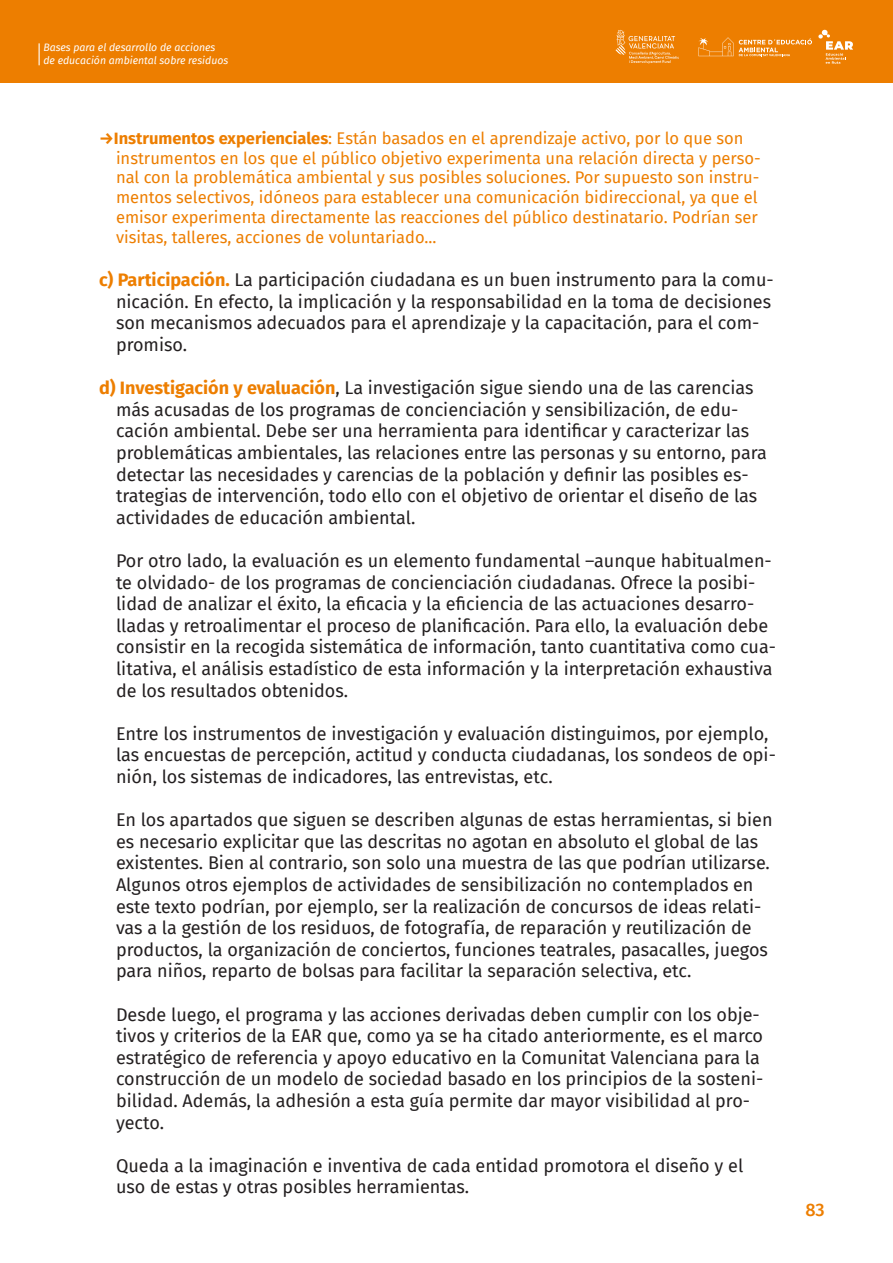
<style>
.page{position:relative;width:893px;height:1263px;background:#fff}
.page>*{position:absolute;margin:0;border:0;box-sizing:border-box;transform-origin:0 0}
.Textobase{font:18px/21.6px "Fira Sans";color:#231f20}
.t1{font:500 18px "Fira Sans";color:#ed7e00}
.listasnocolor{font:16.5px/19.8px "Fira Sans";color:#ed7e00}
.t2{font:italic 10.5px/12.6px "Fira Sans";color:#fff}
.s1{font-weight:700}
.s2{font-weight:700;color:#ed7e00}
</style>
<div class="page">
<div style="left:0;top:0;width:893px;height:83px;background:#ed7e00"></div>
<svg style="left:698px;top:37px;width:114px;height:19px"></svg>
<svg style="left:615px;top:30px;width:64px;height:34px"></svg>
<svg style="left:818px;top:29px;width:35px;height:35px"></svg>
<svg style="left:39px;top:43px;width:1px;height:22px"></svg>
<p class="t2" style="left:43px;top:41px;width:186px">Bases para el desarrollo de acciones de educación ambiental sobre residuos</p>
<p class="listasnocolor" style="left:116px;top:128px;width:646px;text-indent:-17px"><span class="s1">→Instrumentos experienciales</span>: Están basados en el aprendizaje activo, por lo que son instrumentos en los que el público objetivo experimenta una relación directa y perso&shy;nal con la problemática ambiental y sus posibles soluciones. Por supuesto son instru&shy;mentos selectivos, idóneos para establecer una comunicación bidireccional, ya que el emisor experimenta directamente las reacciones del público destinatario. Podrían ser visitas, talleres, acciones de voluntariado...</p>
<p class="Textobase" style="left:116px;top:268px;width:659px;text-indent:-17px"><span class="s2">c) Participación.</span> La participación ciudadana es un buen instrumento para la comu&shy;nicación. En efecto, la implicación y la responsabilidad en la toma de decisiones son mecanismos adecuados para el aprendizaje y la capacitación, para el com&shy;promiso.</p>
<p class="Textobase" style="left:116px;top:376px;width:652px;text-indent:-17px"><span class="s2">d) Investigación y evaluación</span>, La investigación sigue siendo una de las carencias más acusadas de los programas de concienciación y sensibilización, de edu&shy;cación ambiental. Debe ser una herramienta para identificar y caracterizar las problemáticas ambientales, las relaciones entre las personas y su entorno, para detectar las necesidades y carencias de la población y definir las posibles es&shy;trategias de intervención, todo ello con el objetivo de orientar el diseño de las actividades de educación ambiental.</p>
<p class="Textobase" style="left:116px;top:549px;width:661px">Por otro lado, la evaluación es un elemento fundamental –aunque habitualmen&shy;te olvidado- de los programas de concienciación ciudadanas. Ofrece la posibi&shy;lidad de analizar el éxito, la eficacia y la eficiencia de las actuaciones desarro&shy;lladas y retroalimentar el proceso de planificación. Para ello, la evaluación debe consistir en la recogida sistemática de información, tanto cuantitativa como cua&shy;litativa, el análisis estadístico de esta información y la interpretación exhaustiva de los resultados obtenidos.</p>
<p class="Textobase" style="left:116px;top:722px;width:661px">Entre los instrumentos de investigación y evaluación distinguimos, por ejemplo, las encuestas de percepción, actitud y conducta ciudadanas, los sondeos de opi&shy;nión, los sistemas de indicadores, las entrevistas, etc.</p>
<p class="Textobase" style="left:116px;top:808px;width:658px">En los apartados que siguen se describen algunas de estas herramientas, si bien es necesario explicitar que las descritas no agotan en absoluto el global de las existentes. Bien al contrario, son solo una muestra de las que podrían utilizarse.<br>Algunos otros ejemplos de actividades de sensibilización no contemplados en este texto podrían, por ejemplo, ser la realización de concursos de ideas relati&shy;vas a la gestión de los residuos, de fotografía, de reparación y reutilización de productos, la organización de conciertos, funciones teatrales, pasacalles, juegos para niños, reparto de bolsas para facilitar la separación selectiva, etc.</p>
<p class="Textobase" style="left:116px;top:1003px;width:649px">Desde luego, el programa y las acciones derivadas deben cumplir con los obje&shy;tivos y criterios de la EAR que, como ya se ha citado anteriormente, es el marco estratégico de referencia y apoyo educativo en la Comunitat Valenciana para la construcción de un modelo de sociedad basado en los principios de la sosteni&shy;bilidad. Además, la adhesión a esta guía permite dar mayor visibilidad al pro&shy;yecto.</p>
<p class="Textobase" style="left:116px;top:1154px;width:629px">Queda a la imaginación e inventiva de cada entidad promotora el diseño y el uso de estas y otras posibles herramientas.</p>
<p class="t1" style="left:805px;top:1195px;width:21px">83</p>
</div>
